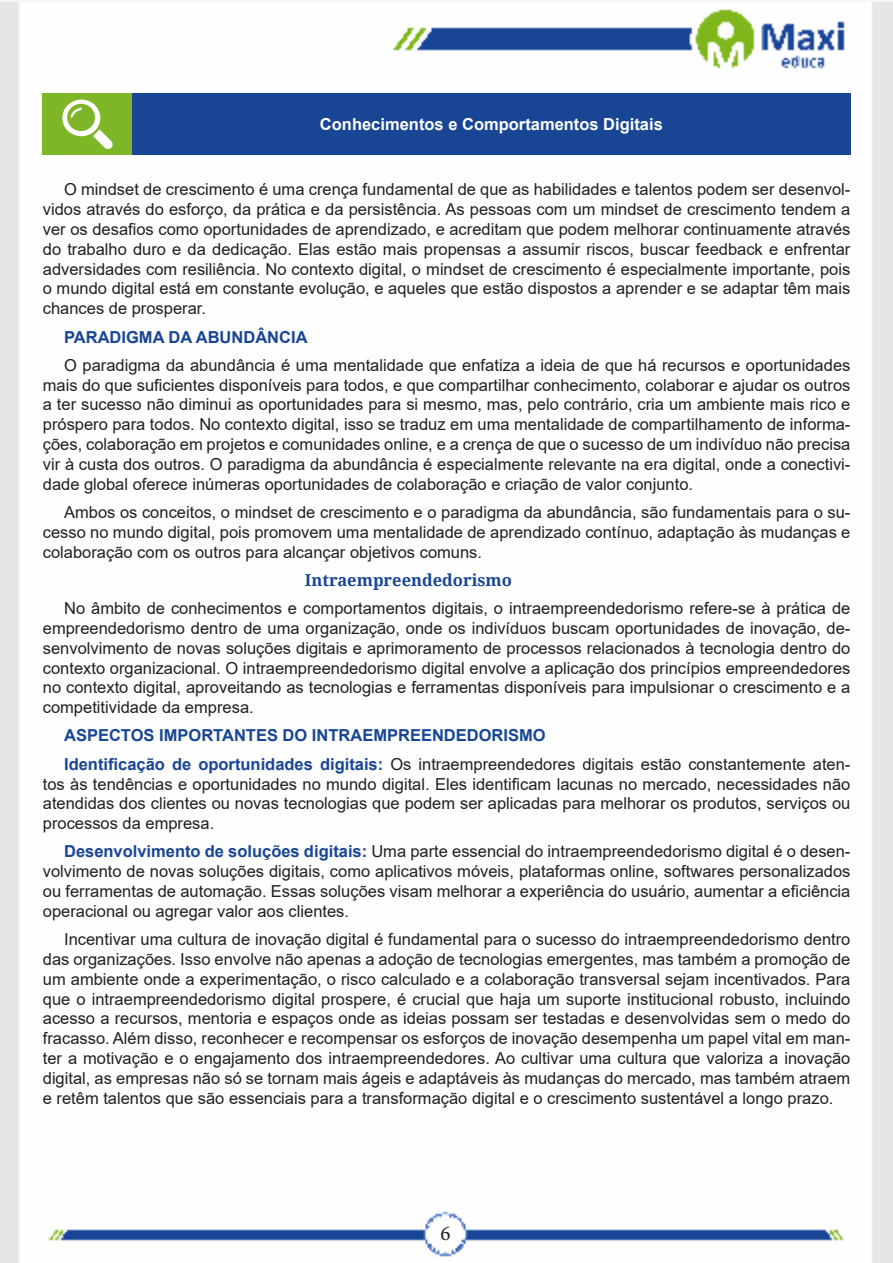
<style>
.page{position:relative;width:893px;height:1263px;background:#fff}
.page>*{position:absolute;margin:0;border:0;box-sizing:border-box;transform-origin:0 0}
.t1{font:21px "Minion Pro";color:#231f20}
.TEXTO_BASE{font:16.5px/19.8px "Arial";color:#231f20;text-align:justify}
.TITULO_DE_ASSUNTO__CORPO{font:700 16.5px "Arial";color:#184695}
.Titulo_de_Caixa{font:700 16.5px "Arial";color:#fff}
.Titulo{font:700 16.5px "Noto Serif";color:#184696}
.s1{font-weight:700;color:#184695}
</style>
<div class="page">
<img style="left:0;top:1px;width:893px;height:1262px">
<div style="left:43px;top:94px;width:89px;height:61px;background:#7fb628"></div>
<div style="left:132px;top:94px;width:719px;height:61px;background:#184695"></div>
<svg style="left:62px;top:100px;width:51px;height:49px"></svg>
<p class="Titulo_de_Caixa" style="left:320px;top:113px;width:344px">Conhecimentos e Comportamentos Digitais</p>
<p class="TEXTO_BASE" style="left:43px;top:180px;width:809px;text-indent:21px">O mindset de crescimento é uma crença fundamental de que as habilidades e talentos podem ser desenvol&shy;vidos através do esforço, da prática e da persistência. As pessoas com um mindset de crescimento tendem a ver os desafios como oportunidades de aprendizado, e acreditam que podem melhorar continuamente através do trabalho duro e da dedicação. Elas estão mais propensas a assumir riscos, buscar feedback e enfrentar adversidades com resiliência. No contexto digital, o mindset de crescimento é especialmente importante, pois o mundo digital está em constante evolução, e aqueles que estão dispostos a aprender e se adaptar têm mais chances de prosperar.</p>
<p class="TITULO_DE_ASSUNTO__CORPO" style="left:64px;top:325px;width:245px">PARADIGMA DA ABUNDÂNCIA</p>
<p class="TEXTO_BASE" style="left:43px;top:355px;width:809px;text-indent:21px">O paradigma da abundância é uma mentalidade que enfatiza a ideia de que há recursos e oportunidades mais do que suficientes disponíveis para todos, e que compartilhar conhecimento, colaborar e ajudar os outros a ter sucesso não diminui as oportunidades para si mesmo, mas, pelo contrário, cria um ambiente mais rico e próspero para todos. No contexto digital, isso se traduz em uma mentalidade de compartilhamento de informa&shy;ções, colaboração em projetos e comunidades online, e a crença de que o sucesso de um indivíduo não precisa vir à custa dos outros. O paradigma da abundância é especialmente relevante na era digital, onde a conectivi&shy;dade global oferece inúmeras oportunidades de colaboração e criação de valor conjunto.</p>
<p class="TEXTO_BASE" style="left:43px;top:502px;width:809px;text-indent:21px">Ambos os conceitos, o mindset de crescimento e o paradigma da abundância, são fundamentais para o su&shy;cesso no mundo digital, pois promovem uma mentalidade de aprendizado contínuo, adaptação às mudanças e colaboração com os outros para alcançar objetivos comuns.</p>
<p class="Titulo" style="left:305px;top:568px;width:209px">Intraempreendedorismo</p>
<p class="TEXTO_BASE" style="left:43px;top:598px;width:809px;text-indent:21px">No âmbito de conhecimentos e comportamentos digitais, o intraempreendedorismo refere-se à prática de empreendedorismo dentro de uma organização, onde os indivíduos buscam oportunidades de inovação, de&shy;senvolvimento de novas soluções digitais e aprimoramento de processos relacionados à tecnologia dentro do contexto organizacional. O intraempreendedorismo digital envolve a aplicação dos princípios empreendedores no contexto digital, aproveitando as tecnologias e ferramentas disponíveis para impulsionar o crescimento e a competitividade da empresa.</p>
<p class="TITULO_DE_ASSUNTO__CORPO" style="left:64px;top:724px;width:483px">ASPECTOS IMPORTANTES DO INTRAEMPREENDEDORISMO</p>
<p class="TEXTO_BASE" style="left:43px;top:754px;width:809px;text-indent:21px"><span class="s1">Identificação de oportunidades digitais:</span> Os intraempreendedores digitais estão constantemente aten&shy;tos às tendências e oportunidades no mundo digital. Eles identificam lacunas no mercado, necessidades não atendidas dos clientes ou novas tecnologias que podem ser aplicadas para melhorar os produtos, serviços ou processos da empresa.</p>
<p class="TEXTO_BASE" style="left:43px;top:842px;width:809px;text-indent:21px"><span class="s1">Desenvolvimento de soluções digitais:</span> Uma parte essencial do intraempreendedorismo digital é o desen&shy;volvimento de novas soluções digitais, como aplicativos móveis, plataformas online, softwares personalizados ou ferramentas de automação. Essas soluções visam melhorar a experiência do usuário, aumentar a eficiência operacional ou agregar valor aos clientes.</p>
<p class="TEXTO_BASE" style="left:43px;top:929px;width:809px;text-indent:21px">Incentivar uma cultura de inovação digital é fundamental para o sucesso do intraempreendedorismo dentro das organizações. Isso envolve não apenas a adoção de tecnologias emergentes, mas também a promoção de um ambiente onde a experimentação, o risco calculado e a colaboração transversal sejam incentivados. Para que o intraempreendedorismo digital prospere, é crucial que haja um suporte institucional robusto, incluindo acesso a recursos, mentoria e espaços onde as ideias possam ser testadas e desenvolvidas sem o medo do fracasso. Além disso, reconhecer e recompensar os esforços de inovação desempenha um papel vital em man&shy;ter a motivação e o engajamento dos intraempreendedores. Ao cultivar uma cultura que valoriza a inovação digital, as empresas não só se tornam mais ágeis e adaptáveis às mudanças do mercado, mas também atraem e retêm talentos que são essenciais para a transformação digital e o crescimento sustentável a longo prazo.</p>
<p class="t1" style="left:440px;top:1219px;width:12px">6</p>
</div>
